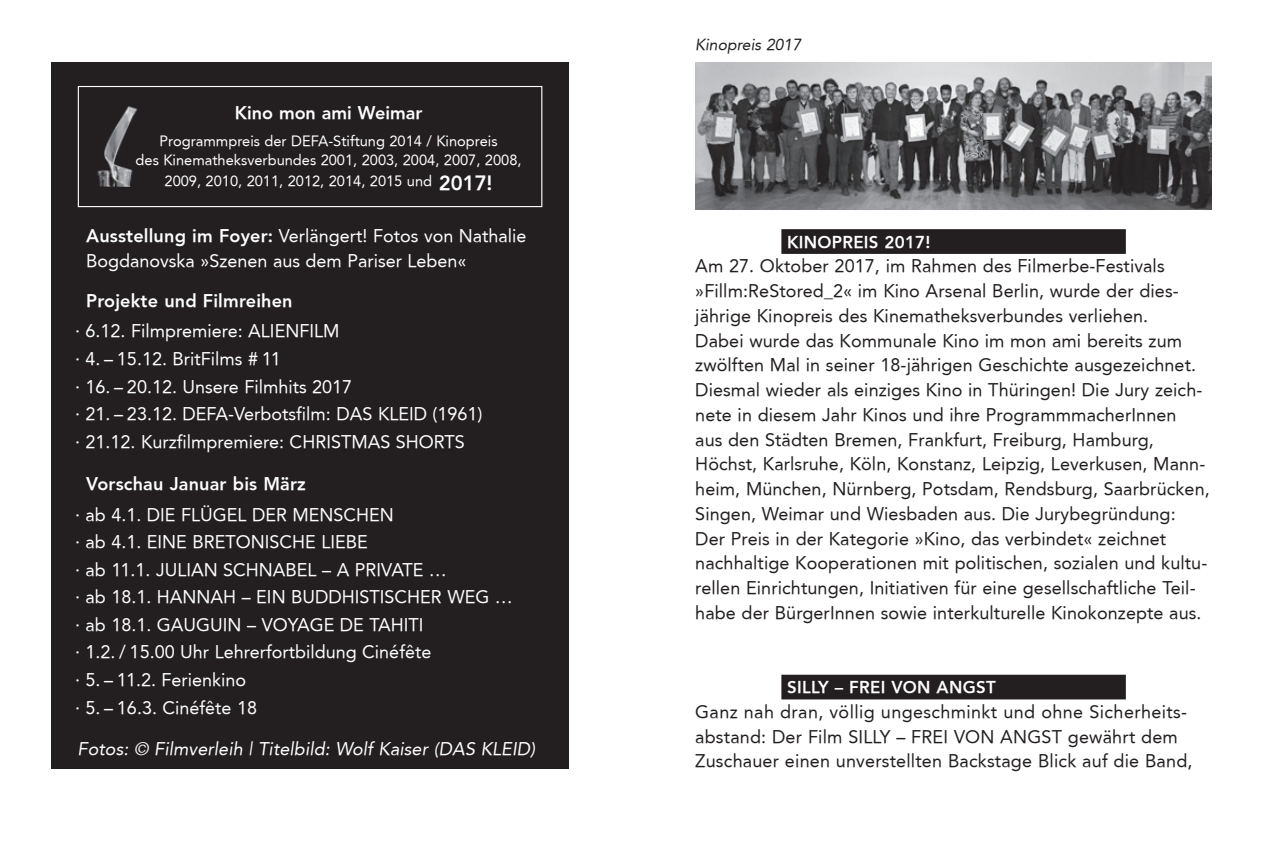
<style>
.page{position:relative;width:1263px;height:842px;background:#fff}
.page>*{position:absolute;margin:0;border:0;box-sizing:border-box;transform-origin:0 0}
.t1{font:18px/24.8px "Avenir";letter-spacing:.005em;color:#231f20}
.t2{font:18px/27.7px "Avenir";color:#fff}
.t3{font:800 18px "Avenir";letter-spacing:.01em;color:#fff}
.t4{font:italic 18px "Avenir";letter-spacing:.005em;color:#fff}
.t5{font:800 16.88px "Avenir";letter-spacing:.015em;color:#fff}
.t6{font:italic 15.75px "Avenir";color:#231f20}
.t7{font:14.62px/19.1px "Avenir";color:#fff;text-align:center}
.s1{font-weight:800;font-size:20.25px}
.s2{font-weight:800}
</style>
<div class="page">
<div style="left:781px;top:229px;width:345px;height:25px;background:#231f20"></div>
<div style="left:781px;top:675px;width:345px;height:24px;background:#231f20"></div>
<div style="left:51px;top:62px;width:517px;height:707px;background:#231f20"></div>
<div style="left:78px;top:86px;width:464px;height:121px;border:1px solid #fff"></div>
<img style="left:97px;top:106px;width:40px;height:81px">
<img style="left:695px;top:62px;width:517px;height:148px">
<p class="t3" style="left:235px;top:102px;width:189px">Kino mon ami Weimar</p>
<p class="t7" style="left:136px;top:131px;width:387px">Programmpreis der DEFA-Stiftung 2014 / Kinopreis<br>des Kinematheksverbundes 2001, 2003, 2004, 2007, 2008,</p>
<p class="t7" style="left:165px;top:172px;width:330px">2009, 2010, 2011, 2012, 2014, 2015 und <span class="s1">2017!</span></p>
<p class="t2" style="left:86px;top:223px;width:442px;line-height:25.4px"><span class="s2">Ausstellung im Foyer:</span> Verlängert! Fotos von Nathalie<br>Bogdanovska »Szenen aus dem Pariser Leben«</p>
<p class="t3" style="left:86px;top:290px;width:208px">Projekte und Filmreihen</p>
<p class="t2" style="left:75px;top:317px;width:409px">· 6.12. Filmpremiere: ALIENFILM<br>· 4. – 15.12. BritFilms # 11<br>· 16. – 20.12. Unsere Filmhits 2017<br>· 21. – 23.12. DEFA-Verbotsfilm: DAS KLEID (1961) · 21.12. Kurzfilmpremiere: CHRISTMAS SHORTS</p>
<p class="t3" style="left:86px;top:473px;width:221px">Vorschau Januar bis März</p>
<p class="t2" style="left:75px;top:501px;width:439px">· ab 4.1. DIE FLÜGEL DER MENSCHEN<br>· ab 4.1. EINE BRETONISCHE LIEBE<br>· ab 11.1. JULIAN SCHNABEL – A PRIVATE …<br>· ab 18.1. HANNAH – EIN BUDDHISTISCHER WEG … · ab 18.1. GAUGUIN – VOYAGE DE TAHITI<br>· 1.2. / 15.00 Uhr Lehrerfortbildung Cinéfête<br>· 5. – 11.2. Ferienkino<br>· 5. – 16.3. Cinéfête 18</p>
<p class="t4" style="left:78px;top:738px;width:459px">Fotos: © Filmverleih | Titelbild: Wolf Kaiser (DAS KLEID)</p>
<p class="t6" style="left:695px;top:35px;width:107px">Kinopreis 2017</p>
<p class="t5" style="left:787px;top:232px;width:145px">KINOPREIS 2017!</p>
<p class="t1" style="left:695px;top:254px;width:516px">Am 27. Oktober 2017, im Rahmen des Filmerbe-Festivals »Fillm:ReStored_2« im Kino Arsenal Berlin, wurde der dies&shy;jährige Kinopreis des Kinematheksverbundes verliehen.<br>Dabei wurde das Kommunale Kino im mon ami bereits zum zwölften Mal in seiner 18-jährigen Geschichte ausgezeichnet.<br>Diesmal wieder als einziges Kino in Thüringen! Die Jury zeich&shy;nete in diesem Jahr Kinos und ihre ProgrammmacherInnen<br>aus den Städten Bremen, Frankfurt, Freiburg, Hamburg, Höchst, Karlsruhe, Köln, Konstanz, Leipzig, Leverkusen, Mann&shy;heim, München, Nürnberg, Potsdam, Rendsburg, Saarbrücken, Singen, Weimar und Wiesbaden aus. Die Jurybegründung:<br>Der Preis in der Kategorie »Kino, das verbindet« zeichnet nachhaltige Kooperationen mit politischen, sozialen und kultu&shy;rellen Einrichtungen, Initiativen für eine gesellschaftliche Teil&shy;habe der BürgerInnen sowie interkulturelle Kinokonzepte aus.</p>
<p class="t5" style="left:787px;top:677px;width:210px">SILLY – FREI VON ANGST</p>
<p class="t1" style="left:695px;top:699px;width:499px">Ganz nah dran, völlig ungeschminkt und ohne Sicherheits&shy;abstand: Der Film SILLY – FREI VON ANGST gewährt dem<br>Zuschauer einen unverstellten Backstage Blick auf die Band,</p>
</div>
